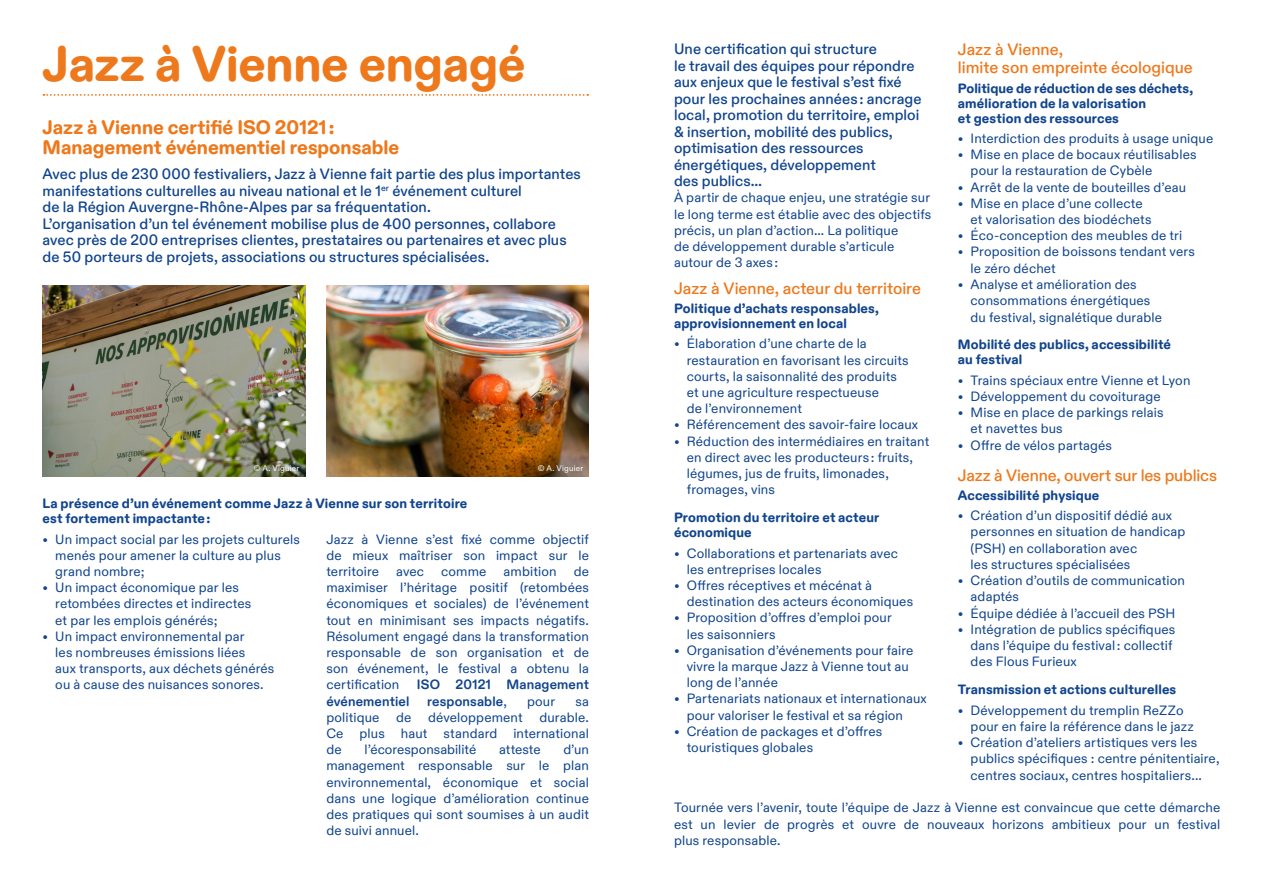
<style>
.page{position:relative;width:1263px;height:893px;background:#fff}
.page>*{position:absolute;margin:0;border:0;box-sizing:border-box;transform-origin:0 0}
.t1{font:800 49.5px "ABC Diatype Rounded";letter-spacing:-.01em;color:#ed791c}
.t2{font:800 19.5px/20.2px "ABC Diatype Rounded";color:#ed791c}
.t3{font:500 16.5px/18px "ABC Diatype Rounded";color:#ed791c}
.t4{font:500 15px/16.5px "ABC Diatype Rounded";letter-spacing:.005em;color:#11458e}
.t5{font:13.5px/16.2px "ABC Diatype Rounded";letter-spacing:.01em;color:#11458e}
.t6{font:800 13.5px/15px "ABC Diatype Rounded";letter-spacing:.01em;color:#11458e}
.t7{font:700 13.5px "ABC Diatype Rounded";letter-spacing:.01em;color:#11458e}
.t8{font:8.1px "ABC Diatype Rounded";letter-spacing:.025em;color:#fff}
.s1{font-weight:400}
</style>
<div class="page">
<svg style="left:43px;top:94px;width:545px;height:2px"></svg>
<img style="left:326px;top:286px;width:263px;height:190px">
<img style="left:43px;top:286px;width:262px;height:190px">
<h1 class="t1" style="left:43px;top:34px;width:484px">Jazz à Vienne engagé</h1>
<h2 class="t2" style="left:43px;top:118px;width:358px">Jazz à Vienne certifié ISO 20121 :<br>Management événementiel responsable</h2>
<p class="t4" style="left:43px;top:166px;width:540px">Avec plus de 230 000 festivaliers, Jazz à Vienne fait partie des plus importantes manifestations culturelles au niveau national et le 1<sup>er</sup> événement culturel<br>de la Région Auvergne-Rhône-Alpes par sa fréquentation.<br>Lʼorganisation dʼun tel événement mobilise plus de 400 personnes, collabore avec près de 200 entreprises clientes, prestataires ou partenaires et avec plus de 50 porteurs de projets, associations ou structures spécialisées.</p>
<p class="t8" style="left:254px;top:463px;width:47px">© A. Viguier</p>
<p class="t8" style="left:538px;top:463px;width:47px">© A. Viguier</p>
<p class="t6" style="left:43px;top:497px;width:426px">La présence dʼun événement comme Jazz à Vienne sur son territoire est fortement impactante :</p>
<p class="t5" style="left:55px;top:531px;width:246px;text-indent:-13px">• Un impact social par les projets culturels menés pour amener la culture au plus grand nombre;</p>
<p class="t5" style="left:55px;top:580px;width:198px;text-indent:-13px">• Un impact économique par les retombées directes et indirectes et par les emplois générés;</p>
<p class="t5" style="left:55px;top:628px;width:221px;text-indent:-13px">• Un impact environnemental par<br>les nombreuses émissions liées<br>aux transports, aux déchets générés ou à cause des nuisances sonores.</p>
<p class="t5" style="left:326px;top:531px;width:264px;text-align:justify">Jazz à Vienne sʼest fixé comme objectif de mieux maîtriser son impact sur le territoire</p>
<p class="t5" style="left:326px;top:564px;width:264px;text-align:justify;text-indent:247px">de maximiser lʼhéritage positif (retombées économiques et sociales) de lʼévénement tout en minimisant ses impacts négatifs.<br>Résolument engagé dans la transformation responsable de son organisation et de son événement, le festival a obtenu la certification</p>
<p class="t5" style="left:396px;top:564px;width:29px">avec</p>
<p class="t5" style="left:441px;top:564px;width:47px">comme</p>
<p class="t5" style="left:504px;top:564px;width:54px">ambition</p>
<p class="t7" style="left:417px;top:677px;width:174px">ISO 20121 Management</p>
<p class="t7" style="left:326px;top:693px;width:84px">événementiel</p>
<p class="t7" style="left:427px;top:693px;width:81px">responsable<span class="s1">,</span></p>
<p class="t5" style="left:527px;top:693px;width:30px">pour</p>
<p class="t5" style="left:326px;top:693px;width:264px;text-align:justify;text-indent:249px">sa politique de développement durable.<br>Ce plus haut standard international de</p>
<p class="t5" style="left:326px;top:742px;width:264px;text-align:justify;text-indent:237px">dʼun management responsable sur le plan environnemental, économique et social dans une logique dʼamélioration continue des pratiques qui sont soumises à un audit de suivi annuel.</p>
<p class="t5" style="left:365px;top:742px;width:113px">lʼécoresponsabilité</p>
<p class="t5" style="left:499px;top:742px;width:43px">atteste</p>
<p class="t4" style="left:674px;top:41px;width:249px">Une certification qui structure<br>le travail des équipes pour répondre aux enjeux que le festival sʼest fixé pour les prochaines années : ancrage local, promotion du territoire, emploi &amp; insertion, mobilité des publics, optimisation des ressources énergétiques, développement<br>des publics…</p>
<p class="t5" style="left:674px;top:190px;width:259px">À partir de chaque enjeu, une stratégie sur le long terme est établie avec des objectifs précis, un plan dʼaction… La politique<br>de développement durable sʼarticule autour de 3 axes :</p>
<p class="t3" style="left:674px;top:279px;width:248px">Jazz à Vienne, acteur du territoire</p>
<p class="t6" style="left:674px;top:301px;width:206px">Politique dʼachats responsables, approvisionnement en local</p>
<p class="t5" style="left:687px;top:336px;width:223px;text-indent:-13px">• Élaboration dʼune charte de la restauration en favorisant les circuits courts, la saisonnalité des produits et une agriculture respectueuse<br>de lʼenvironnement</p>
<p class="t5" style="left:674px;top:417px;width:246px">• Référencement des savoir-faire locaux</p>
<p class="t5" style="left:687px;top:433px;width:244px;text-indent:-13px">• Réduction des intermédiaires en traitant en direct avec les producteurs : fruits, légumes, jus de fruits, limonades, fromages, vins</p>
<p class="t6" style="left:674px;top:511px;width:207px">Promotion du territoire et acteur économique</p>
<p class="t5" style="left:687px;top:545px;width:213px;text-indent:-13px">• Collaborations et partenariats avec les entreprises locales</p>
<p class="t5" style="left:687px;top:578px;width:228px;text-indent:-13px">• Offres réceptives et mécénat à destination des acteurs économiques</p>
<p class="t5" style="left:687px;top:610px;width:207px;text-indent:-13px">• Proposition dʼoffres dʼemploi pour les saisonniers</p>
<p class="t5" style="left:687px;top:642px;width:228px;text-indent:-13px">• Organisation dʼévénements pour faire vivre la marque Jazz à Vienne tout au long de lʼannée</p>
<p class="t5" style="left:687px;top:691px;width:241px;text-indent:-13px">• Partenariats nationaux et internationaux pour valoriser le festival et sa région</p>
<p class="t5" style="left:687px;top:723px;width:197px;text-indent:-13px">• Création de packages et dʼoffres touristiques globales</p>
<p class="t3" style="left:958px;top:41px;width:236px">Jazz à Vienne,<br>limite son empreinte écologique</p>
<p class="t6" style="left:958px;top:81px;width:237px">Politique de réduction de ses déchets, amélioration de la valorisation<br>et gestion des ressources</p>
<p class="t5" style="left:958px;top:131px;width:257px">• Interdiction des produits à usage unique</p>
<p class="t5" style="left:971px;top:147px;width:227px;text-indent:-13px">• Mise en place de bocaux réutilisables pour la restauration de Cybèle</p>
<p class="t5" style="left:958px;top:179px;width:230px">• Arrêt de la vente de bouteilles dʼeau</p>
<p class="t5" style="left:971px;top:195px;width:182px;text-indent:-13px">• Mise en place dʼune collecte et valorisation des biodéchets</p>
<p class="t5" style="left:958px;top:228px;width:226px">• Éco-conception des meubles de tri</p>
<p class="t5" style="left:971px;top:244px;width:226px;text-indent:-13px">• Proposition de boissons tendant vers le zéro déchet</p>
<p class="t5" style="left:971px;top:276px;width:193px;text-indent:-13px">• Analyse et amélioration des consommations énergétiques du festival, signalétique durable</p>
<p class="t6" style="left:958px;top:338px;width:215px">Mobilité des publics, accessibilité au festival</p>
<p class="t5" style="left:958px;top:372px;width:234px">• Trains spéciaux entre Vienne et Lyon</p>
<p class="t5" style="left:958px;top:388px;width:204px">• Développement du covoiturage</p>
<p class="t5" style="left:971px;top:405px;width:194px;text-indent:-13px">• Mise en place de parkings relais et navettes bus</p>
<p class="t5" style="left:958px;top:437px;width:156px">• Offre de vélos partagés</p>
<p class="t3" style="left:958px;top:466px;width:261px">Jazz à Vienne, ouvert sur les publics</p>
<p class="t6" style="left:958px;top:488px;width:143px">Accessibilité physique</p>
<p class="t5" style="left:971px;top:508px;width:216px;text-indent:-13px">• Création dʼun dispositif dédié aux personnes en situation de handicap (PSH) en collaboration avec<br>les structures spécialisées</p>
<p class="t5" style="left:971px;top:573px;width:216px;text-indent:-13px">• Création dʼoutils de communication adaptés</p>
<p class="t5" style="left:958px;top:605px;width:219px">• Équipe dédiée à lʼaccueil des PSH</p>
<p class="t5" style="left:971px;top:621px;width:206px;text-indent:-13px">• Intégration de publics spécifiques dans lʼéquipe du festival : collectif des Flous Furieux</p>
<p class="t6" style="left:958px;top:682px;width:220px">Transmission et actions culturelles</p>
<p class="t5" style="left:971px;top:702px;width:225px;text-indent:-13px">• Développement du tremplin ReZZo pour en faire la référence dans le jazz</p>
<p class="t5" style="left:971px;top:734px;width:250px;text-indent:-13px">• Création dʼateliers artistiques vers les publics spécifiques : centre pénitentiaire, centres sociaux, centres hospitaliers...</p>
<p class="t5" style="left:674px;top:800px;width:548px;text-align:justify">Tournée vers lʼavenir, toute lʼéquipe de Jazz à Vienne est convaincue que cette démarche est un levier de progrès et ouvre de nouveaux horizons ambitieux pour un festival plus responsable.</p>
</div>
